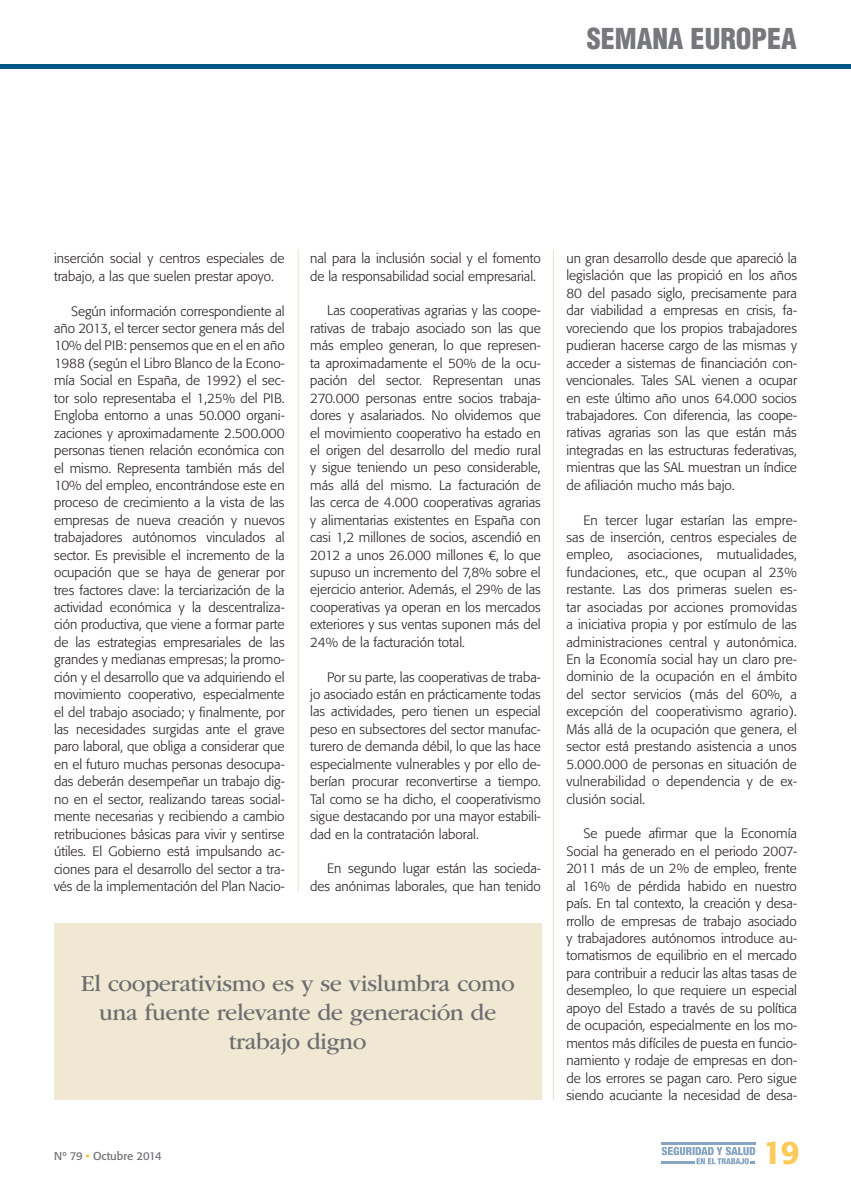
<style>
.page{position:relative;width:851px;height:1191px;background:#fff}
.page>*{position:absolute;margin:0;border:0;box-sizing:border-box;transform-origin:0 0}
.t1{font:500 32.4px "Formata";color:#feca5a}
.t2{font:900 condensed 28.05px "Helvetica LT Std";color:#76787b}
.t3{font:24px/28.8px "ITC Garamond Std";letter-spacing:-.02em;color:#6c6d70;text-align:center}
.t4{font:300 13.5px/17.4px "Formata";color:#231f20;text-align:justify}
.t5{font:11.25px "Formata";color:#6c6d70}
.s1{color:#fdbc12}
</style>
<div class="page">
<hr style="left:298px;top:249px;width:1px;height:643px;background:#ece1c5">
<hr style="left:0;top:65px;width:850px;height:4px;background:#005786">
<hr style="left:661px;top:1142px;width:94px;height:2px;background:#87a4c3">
<svg style="left:661px;top:1146px;width:94px;height:18px"></svg>
<hr style="left:553px;top:249px;width:1px;height:850px;background:#ece1c5">
<div style="left:54px;top:923px;width:487px;height:176px;background:#f0e8d2"></div>
<h2 class="t2" style="left:586px;top:21px;width:212px">SEMANA EUROPEA</h2>
<p class="t4" style="left:54px;top:250px;width:232px">inserción social y centros especiales de trabajo, a las que suelen prestar apoyo.</p>
<p class="t4" style="left:54px;top:302px;width:232px;text-indent:17px">Según información correspondiente al año 2013, el tercer sector genera más del 10% del PIB: pensemos que en el en año 1988 (según el Libro Blanco de la Econo&shy;mía Social en España, de 1992) el sec&shy;tor solo representaba el 1,25% del PIB.<br>Engloba entorno a unas 50.000 organi&shy;zaciones y aproximadamente 2.500.000 personas tienen relación económica con el mismo. Representa también más del 10% del empleo, encontrándose este en proceso de crecimiento a la vista de las empresas de nueva creación y nuevos trabajadores autónomos vinculados al sector. Es previsible el incremento de la ocupación que se haya de generar por tres factores clave: la terciarización de la actividad económica y la descentraliza&shy;ción productiva, que viene a formar parte de las estrategias empresariales de las grandes y medianas empresas; la promo&shy;ción y el desarrollo que va adquiriendo el movimiento cooperativo, especialmente el del trabajo asociado; y finalmente, por las necesidades surgidas ante el grave paro laboral, que obliga a considerar que en el futuro muchas personas desocupa&shy;das deberán desempeñar un trabajo dig&shy;no en el sector, realizando tareas social&shy;mente necesarias y recibiendo a cambio retribuciones básicas para vivir y sentirse útiles. El Gobierno está impulsando ac&shy;ciones para el desarrollo del sector a tra&shy;vés de la implementación del Plan Nacio-</p>
<p class="t4" style="left:310px;top:250px;width:232px">nal para la inclusión social y el fomento de la responsabilidad social empresarial.</p>
<p class="t4" style="left:310px;top:302px;width:232px;text-indent:17px">Las cooperativas agrarias y las coope&shy;rativas de trabajo asociado son las que más empleo generan, lo que represen&shy;ta aproximadamente el 50% de la ocu&shy;pación del sector. Representan unas 270.000 personas entre socios trabaja&shy;dores y asalariados. No olvidemos que el movimiento cooperativo ha estado en el origen del desarrollo del medio rural y sigue teniendo un peso considerable, más allá del mismo. La facturación de las cerca de 4.000 cooperativas agrarias y alimentarias existentes en España con casi 1,2 millones de socios, ascendió en 2012 a unos 26.000 millones €, lo que supuso un incremento del 7,8% sobre el ejercicio anterior. Además, el 29% de las cooperativas ya operan en los mercados exteriores y sus ventas suponen más del 24% de la facturación total.</p>
<p class="t4" style="left:310px;top:668px;width:232px;text-indent:17px">Por su parte, las cooperativas de traba&shy;jo asociado están en prácticamente todas las actividades, pero tienen un especial peso en subsectores del sector manufac&shy;turero de demanda débil, lo que las hace especialmente vulnerables y por ello de&shy;berían procurar reconvertirse a tiempo.<br>Tal como se ha dicho, el cooperativismo sigue destacando por una mayor estabili&shy;dad en la contratación laboral.</p>
<p class="t4" style="left:310px;top:860px;width:232px;text-align:right">En segundo lugar están las socieda&shy;des anónimas laborales, que han tenido</p>
<h3 class="t3" style="left:81px;top:969px;width:435px">El cooperativismo es y se vislumbra como una fuente relevante de generación de trabajo digno</h3>
<p class="t4" style="left:566px;top:250px;width:232px">un gran desarrollo desde que apareció la legislación que las propició en los años 80 del pasado siglo, precisamente para dar viabilidad a empresas en crisis, fa&shy;voreciendo que los propios trabajadores pudieran hacerse cargo de las mismas y acceder a sistemas de financiación con&shy;vencionales. Tales SAL vienen a ocupar en este último año unos 64.000 socios trabajadores. Con diferencia, las coope&shy;rativas agrarias son las que están más integradas en las estructuras federativas, mientras que las SAL muestran un índice de afiliación mucho más bajo.</p>
<p class="t4" style="left:566px;top:511px;width:232px;text-indent:17px">En tercer lugar estarían las empre&shy;sas de inserción, centros especiales de empleo, asociaciones, mutualidades, fundaciones, etc., que ocupan al 23% restante. Las dos primeras suelen es&shy;tar asociadas por acciones promovidas a iniciativa propia y por estímulo de las administraciones central y autonómica.<br>En la Economía social hay un claro pre&shy;dominio de la ocupación en el ámbito del sector servicios (más del 60%, a excepción del cooperativismo agrario).<br>Más allá de la ocupación que genera, el sector está prestando asistencia a unos 5.000.000 de personas en situación de vulnerabilidad o dependencia y de ex&shy;clusión social.</p>
<p class="t4" style="left:566px;top:825px;width:232px;text-indent:17px">Se puede afirmar que la Economía Social ha generado en el periodo 2007- 2011 más de un 2% de empleo, frente al 16% de pérdida habido en nuestro país. En tal contexto, la creación y desa&shy;rrollo de empresas de trabajo asociado y trabajadores autónomos introduce au&shy;tomatismos de equilibrio en el mercado para contribuir a reducir las altas tasas de desempleo, lo que requiere un especial apoyo del Estado a través de su política de ocupación, especialmente en los mo&shy;mentos más difíciles de puesta en funcio&shy;namiento y rodaje de empresas en don&shy;de los errores se pagan caro. Pero sigue siendo acuciante la necesidad de desa-</p>
<p class="t5" style="left:54px;top:1149px;width:109px">Nº 79 <span class="s1">•</span> Octubre 2014</p>
<h1 class="t1" style="left:763px;top:1132px;width:38px">19</h1>
</div>
